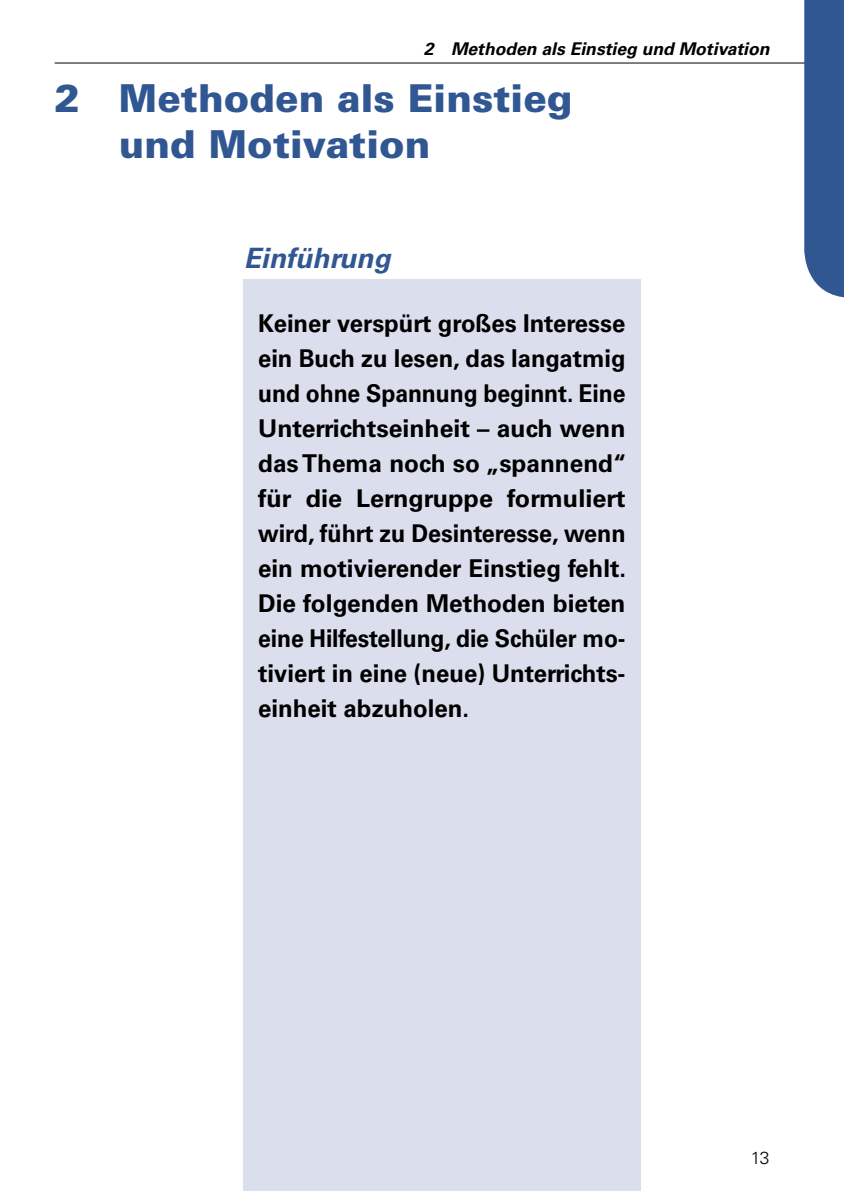
<style>
.page{position:relative;width:844px;height:1191px;background:#fff}
.page>*{position:absolute;margin:0;border:0;box-sizing:border-box;transform-origin:0 0}
.t1{font:900 38.5px/45.5px "Univers LT Std";color:#315793}
.t2{font:italic 700 28px "Univers LT Std";color:#315793}
.t3{font:700 24.5px/35px "Univers LT Std";color:#000;text-align:justify}
.t4{font:italic 700 17.5px "Univers LT Std";color:#000}
.t5{font:300 17.5px "Univers LT Std";color:#000}
</style>
<div class="page">
<hr style="left:55px;top:63px;width:788px;height:1px;background:#000">
<div style="left:243px;top:279px;width:397px;height:912px;background:#dbdeec"></div>
<div style="left:804px;top:0;width:39px;height:297px;background:#315793"></div>
<p class="t4" style="left:423px;top:43px;width:347px">2 Methoden als Einstieg und Motivation</p>
<h1 class="t1" style="left:119px;top:79px;width:455px;text-indent:-64px">2 Methoden als Einstieg und Motivation</h1>
<p class="t2" style="left:244px;top:248px;width:148px">Einführung</p>
<p class="t3" style="left:258px;top:307px;width:370px">Keiner verspürt großes Interesse ein Buch zu lesen, das langatmig und ohne Spannung beginnt. Eine Unterrichtseinheit – auch wenn das Thema noch so „spannend“ für die Lerngruppe formuliert wird, führt zu Desinteresse, wenn ein motivierender Einstieg fehlt.<br>Die folgenden Methoden bieten eine Hilfestellung, die Schüler mo&shy;tiviert in eine (neue) Unterrichts&shy;einheit abzuholen.</p>
<p class="t5" style="left:750px;top:1147px;width:20px">13</p>
</div>
